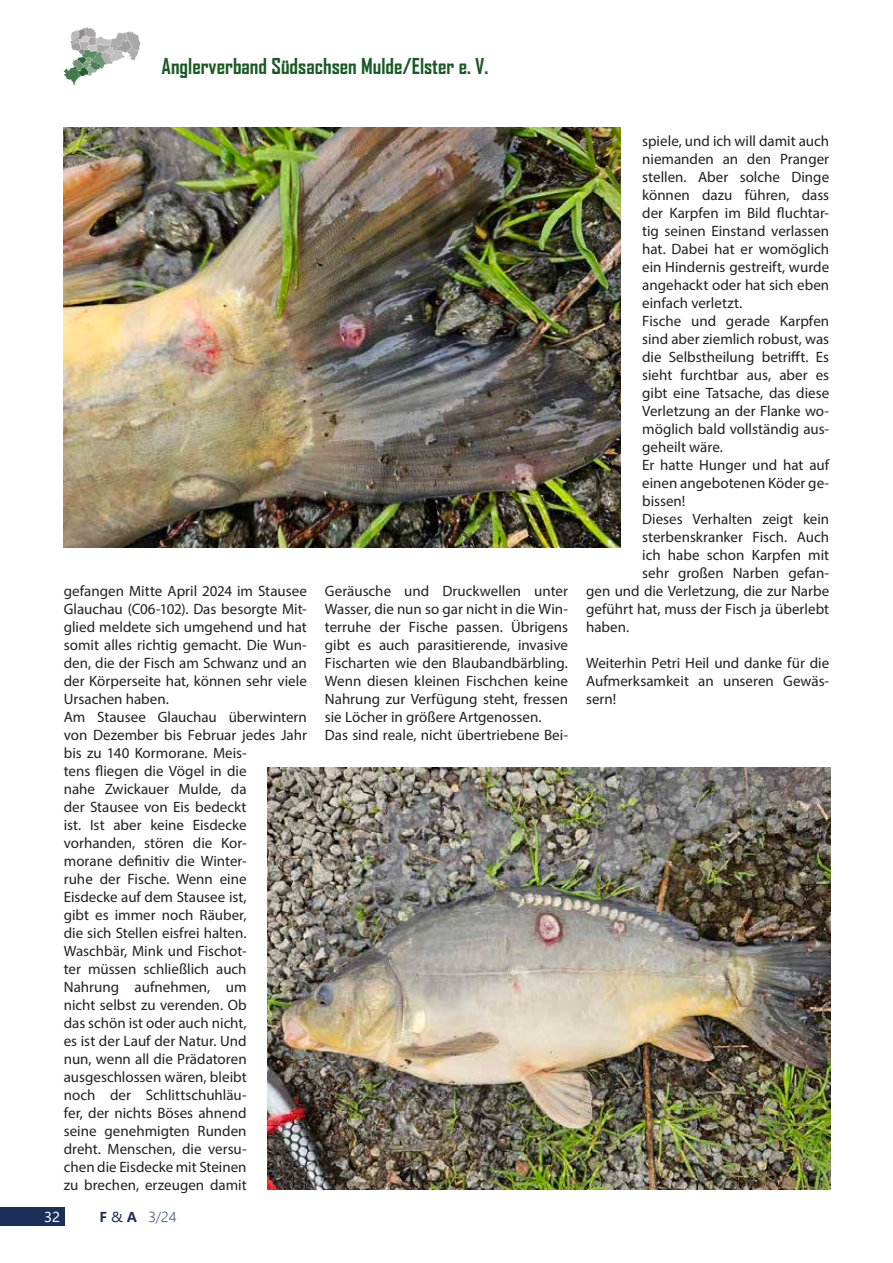
<style>
.page{position:relative;width:893px;height:1263px;background:#fff}
.page>*{position:absolute;margin:0;border:0;box-sizing:border-box;transform-origin:0 0}
.t1{font:700 21px "Agency FB";color:#195923}
.t2{font:15px/18px "Myriad Pro";color:#231f20}
.t3{font:300 13.5px "Microsoft Ya Hei";color:#1a2f5a}
.t4{font:13.5px "Microsoft Ya Hei";color:#fff}
.s1{font-weight:700}
.s2{font-weight:400}
</style>
<div class="page">
<div style="left:0;top:1208px;width:64px;height:18px;background:#1a2f5a"></div>
<svg style="left:64px;top:27px;width:76px;height:58px"></svg>
<img style="left:268px;top:768px;width:563px;height:422px">
<img style="left:64px;top:128px;width:557px;height:420px">
<h1 class="t1" style="left:162px;top:53px;width:328px">Anglerverband Südsachsen Mulde/Elster e. V.</h1>
<p class="t2" style="left:64px;top:581px;width:245px">gefangen Mitte April 2024 im Stausee<br>Glauchau (C06-102). Das besorgte Mit&shy;glied meldete sich umgehend und hat somit alles richtig gemacht. Die Wun&shy;den, die der Fisch am Schwanz und an der Körperseite hat, können sehr viele<br>Ursachen haben.<br>Am Stausee Glauchau überwintern von Dezember bis Februar jedes Jahr bis zu 140 Kormorane. Meis-<br>tens fliegen die Vögel in die<br>nahe Zwickauer Mulde, da<br>der Stausee von Eis bedeckt<br>ist. Ist aber keine Eisdecke vorhanden, stören die Kor-<br>morane definitiv die Winter-<br>ruhe der Fische. Wenn eine<br>Eisdecke auf dem Stausee ist,<br>gibt es immer noch Räuber,<br>die sich Stellen eisfrei halten.<br>Waschbär, Mink und Fischot-<br>ter müssen schließlich auch<br>Nahrung aufnehmen, um<br>nicht selbst zu verenden. Ob<br>das schön ist oder auch nicht,<br>es ist der Lauf der Natur. Und<br>nun, wenn all die Prädatoren ausgeschlossen wären, bleibt<br>noch der Schlittschuhläu-<br>fer, der nichts Böses ahnend<br>seine genehmigten Runden<br>dreht. Menschen, die versu-<br>chen die Eisdecke mit Steinen<br>zu brechen, erzeugen damit</p>
<p class="t2" style="left:325px;top:581px;width:245px">Geräusche und Druckwellen unter Wasser, die nun so gar nicht in die Win&shy;terruhe der Fische passen. Übrigens gibt es auch parasitierende, invasive Fischarten wie den Blaubandbärbling.<br>Wenn diesen kleinen Fischchen keine Nahrung zur Verfügung steht, fressen sie Löcher in größere Artgenossen.<br>Das sind reale, nicht übertriebene Bei-</p>
<p class="t4" style="left:44px;top:1208px;width:17px">32</p>
<p class="t3" style="left:100px;top:1208px;width:78px"><span class="s1">F</span> <span class="s2">&amp;</span> <span class="s1">A</span> 3/24</p>
<p class="t2" style="left:642px;top:131px;width:188px">spiele, und ich will damit auch</p>
<p class="t2" style="left:642px;top:149px;width:188px">niemanden an den Pranger</p>
<p class="t2" style="left:642px;top:167px;width:188px">stellen. Aber solche Dinge</p>
<p class="t2" style="left:642px;top:185px;width:188px">können dazu führen, dass</p>
<p class="t2" style="left:642px;top:203px;width:188px">der Karpfen im Bild fluchtar-</p>
<p class="t2" style="left:642px;top:221px;width:189px">tig seinen Einstand verlassen</p>
<p class="t2" style="left:642px;top:239px;width:188px">hat. Dabei hat er womöglich</p>
<p class="t2" style="left:642px;top:257px;width:188px">ein Hindernis gestreift, wurde</p>
<p class="t2" style="left:642px;top:275px;width:188px">angehackt oder hat sich eben</p>
<p class="t2" style="left:642px;top:293px;width:102px">einfach verletzt.</p>
<p class="t2" style="left:642px;top:311px;width:188px">Fische und gerade Karpfen</p>
<p class="t2" style="left:642px;top:329px;width:189px">sind aber ziemlich robust, was</p>
<p class="t2" style="left:642px;top:347px;width:188px">die Selbstheilung betrifft. Es</p>
<p class="t2" style="left:642px;top:365px;width:189px">sieht furchtbar aus, aber es</p>
<p class="t2" style="left:642px;top:383px;width:188px">gibt eine Tatsache, das diese</p>
<p class="t2" style="left:642px;top:401px;width:188px">Verletzung an der Flanke wo-</p>
<p class="t2" style="left:642px;top:419px;width:188px">möglich bald vollständig aus-</p>
<p class="t2" style="left:642px;top:437px;width:82px">geheilt wäre.</p>
<p class="t2" style="left:642px;top:455px;width:188px">Er hatte Hunger und hat auf</p>
<p class="t2" style="left:642px;top:473px;width:188px">einen angebotenen Köder ge-</p>
<p class="t2" style="left:642px;top:491px;width:45px">bissen!</p>
<p class="t2" style="left:642px;top:509px;width:188px">Dieses Verhalten zeigt kein</p>
<p class="t2" style="left:642px;top:527px;width:189px">sterbenskranker Fisch. Auch</p>
<p class="t2" style="left:642px;top:545px;width:189px">ich habe schon Karpfen mit</p>
<p class="t2" style="left:642px;top:563px;width:188px">sehr großen Narben gefan-</p>
<p class="t2" style="left:586px;top:581px;width:245px">gen und die Verletzung, die zur Narbe</p>
<p class="t2" style="left:586px;top:599px;width:245px">geführt hat, muss der Fisch ja überlebt</p>
<p class="t2" style="left:586px;top:617px;width:45px">haben.</p>
<p class="t2" style="left:586px;top:653px;width:245px;text-align:justify">Weiterhin Petri Heil und danke für die Aufmerksamkeit an unseren Gewäs&shy;sern!</p>
</div>
